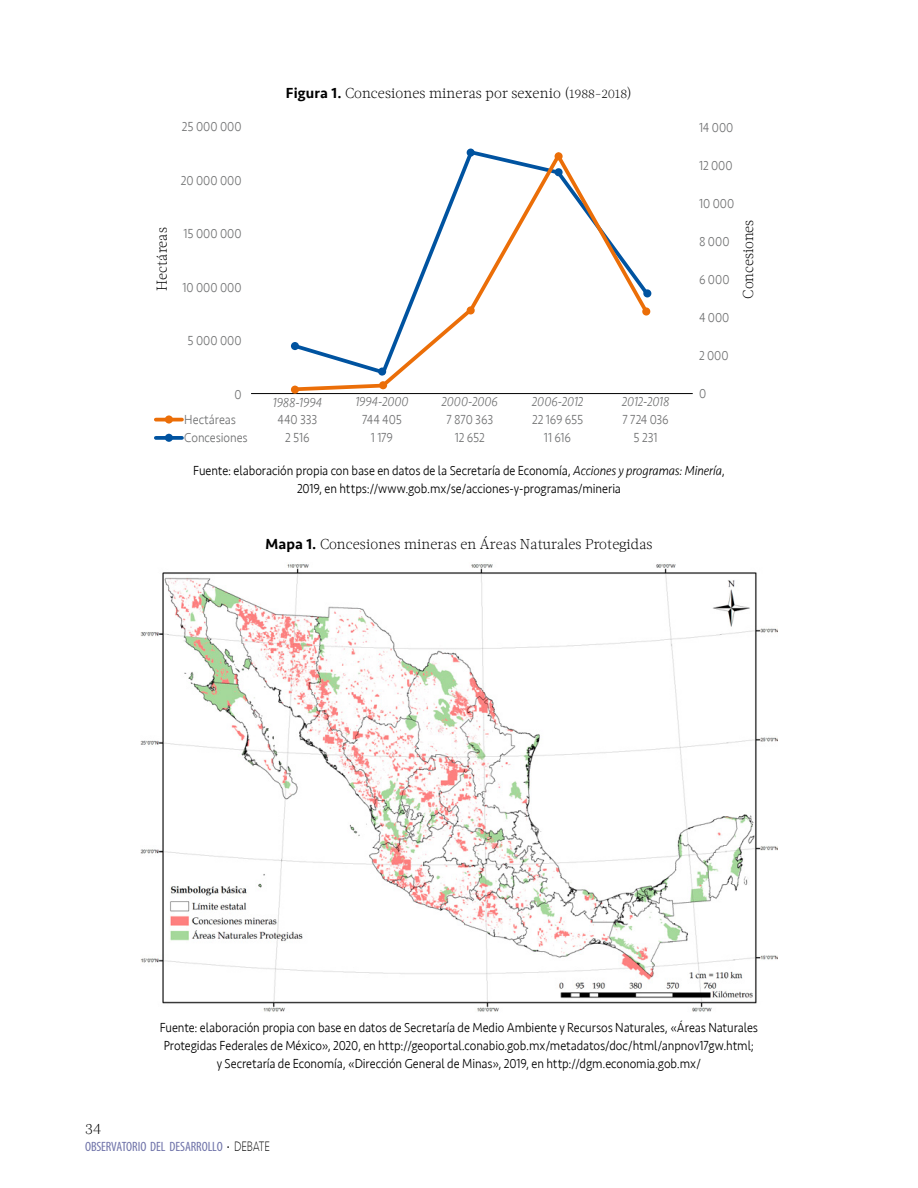
<style>
.page{position:relative;width:918px;height:1188px;background:#fff}
.page>*{position:absolute;margin:0;border:0;box-sizing:border-box;transform-origin:0 0}
.t1{font:300 15px "Acta W01";color:#000}
.t2{font:300 14.25px "Acta W01";letter-spacing:.01em;color:#000}
.t3{font:300 13.5px/18px "Seravek";letter-spacing:-.005em;color:#000;text-align:center;scale:.91 1}
.t4{font:300 13.5px/18px "Seravek";color:#707172;text-align:center;scale:.91 1}
.t5{font:italic 300 13.5px "Seravek";letter-spacing:-.01em;color:#707172;scale:.91 1}
.t6{font:condensed 13.5px "Myriad Pro";letter-spacing:-.005em;color:#6f73a9}
.s1{font-family:"Seravek";font-weight:500;font-size:15px}
.s2{font-size:12.45px}
.s3{font-style:italic}
.s4{font-size:15px;color:#000}
.s5{font-family:"Seravek";font-weight:200;font-stretch:normal;font-size:14.1px;color:#000}
</style>
<div class="page">
<hr style="left:251px;top:393px;width:442px;height:1px;background:#000">
<hr style="left:156px;top:418px;width:26px;height:3px;background:#eb6e08">
<svg style="left:156px;top:436px;width:26px;height:4px"></svg>
<div style="left:165px;top:415px;width:8px;height:9px;background:#eb6e08;border-radius:50%"></div>
<div style="left:165px;top:434px;width:8px;height:8px;background:#0053a0;border-radius:50%"></div>
<svg style="left:290px;top:148px;width:361px;height:245px"></svg>
<img style="left:140px;top:564px;width:638px;height:448px">
<p class="t2" style="left:154px;top:291px;width:66px;rotate:-90deg">Hectáreas</p>
<p class="t4" style="left:182px;top:118px;width:67px">25 000 000</p>
<p class="t4" style="left:181px;top:171px;width:68px">20 000 000</p>
<p class="t4" style="left:184px;top:225px;width:65px">15 000 000</p>
<p class="t4" style="left:182px;top:278px;width:67px">10 000 000</p>
<p class="t4" style="left:188px;top:332px;width:61px">5 000 000</p>
<p class="t4" style="left:235px;top:385px;width:9px">0</p>
<p class="t4" style="left:184px;top:411px;width:71px;text-align:left">Hectáreas<br>Concesiones</p>
<p class="t2" style="left:286px;top:85px;width:348px"><span class="s1">Figura 1.</span> Concesiones mineras por sexenio (<span class="s2">1988</span>-<span class="s2">2018</span>)</p>
<p class="t5" style="left:273px;top:394px;width:56px">1988-1994</p>
<p class="t4" style="left:278px;top:411px;width:45px">440 333<br>2 516</p>
<p class="t5" style="left:355px;top:394px;width:60px">1994-2000</p>
<p class="t4" style="left:362px;top:411px;width:45px">744 405<br>1 179</p>
<p class="t5" style="left:442px;top:394px;width:64px">2000-2006</p>
<p class="t4" style="left:446px;top:411px;width:53px">7 870 363<br>12 652</p>
<p class="t5" style="left:532px;top:394px;width:58px">2006-2012</p>
<p class="t4" style="left:532px;top:411px;width:58px">22 169 655<br>11 616</p>
<p class="t5" style="left:622px;top:394px;width:54px">2012-2018</p>
<p class="t4" style="left:622px;top:411px;width:52px">7 724 036<br>5 231</p>
<p class="t4" style="left:699px;top:119px;width:39px">14 000</p>
<p class="t4" style="left:699px;top:157px;width:39px">12 000</p>
<p class="t4" style="left:699px;top:195px;width:40px">10 000</p>
<p class="t4" style="left:699px;top:233px;width:35px">8 000</p>
<p class="t4" style="left:699px;top:271px;width:35px">6 000</p>
<p class="t4" style="left:699px;top:308px;width:35px">4 000</p>
<p class="t4" style="left:699px;top:346px;width:34px">2 000</p>
<p class="t4" style="left:699px;top:384px;width:9px">0</p>
<p class="t3" style="left:193px;top:462px;width:585px">Fuente: elaboración propia con base en datos de la Secretaría de Economía, <span class="s3">Acciones y programas: Minería</span>,<br>2019, en https://www.gob.mx/se/acciones-y-programas/mineria</p>
<p class="t2" style="left:265px;top:536px;width:389px"><span class="s1">Mapa 1.</span> Concesiones mineras en Áreas Naturales Protegidas</p>
<p class="t2" style="left:740px;top:299px;width:81px;rotate:-90deg">Concesiones</p>
<p class="t3" style="left:160px;top:1018px;width:659px">Fuente: elaboración propia con base en datos de Secretaría de Medio Ambiente y Recursos Naturales, «Áreas Naturales<br>Protegidas Federales de México», 2020, en http://geoportal.conabio.gob.mx/metadatos/doc/html/anpnov17gw.html; y Secretaría de Economía, «Dirección General de Minas», 2019, en http://dgm.economia.gob.mx/</p>
<p class="t1" style="left:85px;top:1120px;width:18px">34</p>
<p class="t6" style="left:85px;top:1138px;width:187px">OBSERVATORIO DEL DESARROLLO <span class="s4">·</span> <span class="s5">DEBATE</span></p>
</div>
